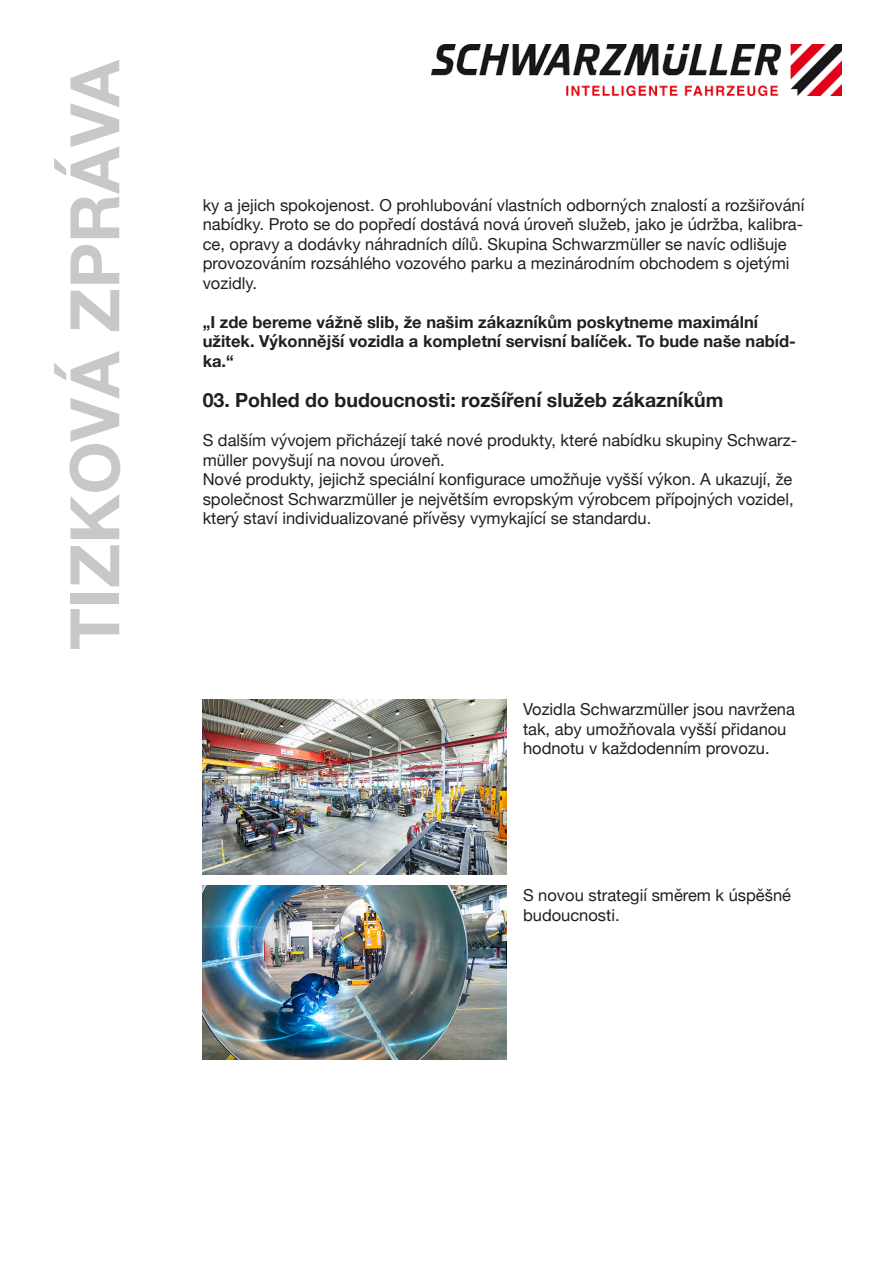
<style>
.page{position:relative;width:893px;height:1263px;background:#fff}
.page>*{position:absolute;margin:0;border:0;box-sizing:border-box;transform-origin:0 0}
.t1{font:700 68.25px "Helvetica Neue";color:#c7c8ca}
.t2{font:700 19.5px "Helvetica Neue";color:#231f20}
.t3{font:16.5px/19.5px "Helvetica Neue";color:#231f20}
.t4{font:700 16.5px/19.5px "Helvetica Neue";color:#231f20}
</style>
<div class="page">
<img style="left:432px;top:44px;width:410px;height:52px">
<img style="left:203px;top:885px;width:303px;height:175px">
<img style="left:203px;top:700px;width:303px;height:174px">
<h1 class="t1" style="left:41px;top:650px;width:592px;rotate:-90deg">TIZKOVÁ ZPRÁVA</h1>
<p class="t3" style="left:203px;top:196px;width:603px">ky a jejich spokojenost. O prohlubování vlastních odborných znalostí a rozšiřování nabídky. Proto se do popředí dostává nová úroveň služeb, jako je údržba, kalibra&shy;ce, opravy a dodávky náhradních dílů. Skupina Schwarzmüller se navíc odlišuje provozováním rozsáhlého vozového parku a mezinárodním obchodem s ojetými vozidly.</p>
<p class="t4" style="left:203px;top:312px;width:595px">„I zde bereme vážně slib, že našim zákazníkům poskytneme maximální užitek. Výkonnější vozidla a kompletní servisní balíček. To bude naše nabíd&shy;ka.“</p>
<p class="t2" style="left:203px;top:385px;width:522px">03. Pohled do budoucnosti: rozšíření služeb zákazníkům</p>
<p class="t3" style="left:203px;top:431px;width:596px">S dalším vývojem přicházejí také nové produkty, které nabídku skupiny Schwarz&shy;müller povyšují na novou úroveň.<br>Nové produkty, jejichž speciální konfigurace umožňuje vyšší výkon. A ukazují, že společnost Schwarzmüller je největším evropským výrobcem přípojných vozidel, který staví individualizované přívěsy vymykající se standardu.</p>
<p class="t3" style="left:523px;top:701px;width:273px">Vozidla Schwarzmüller jsou navržena tak, aby umožňovala vyšší přidanou hodnotu v každodenním provozu.</p>
<p class="t3" style="left:523px;top:886px;width:270px">S novou strategií směrem k úspěšné budoucnosti.</p>
</div>
